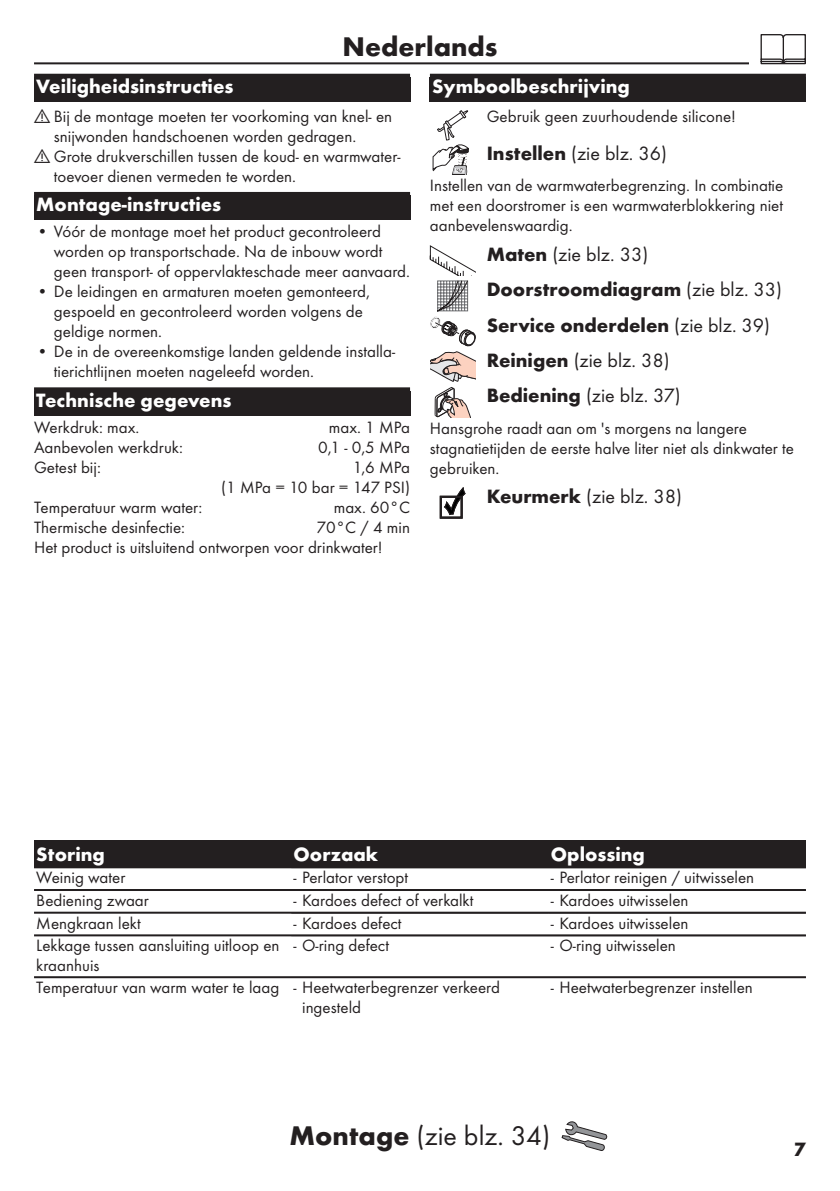
<style>
.page{position:relative;width:840px;height:1191px;background:#fff}
.page>*{position:absolute;margin:0;border:0;box-sizing:border-box;transform-origin:0 0}
.t1{font:28px "Futura TOT Boo";color:#231f20}
.t2{font:700 28px "Futura TOT";color:#231f20}
.t3{font:700 20px "Futura TOT";color:#fff}
.t4{font:20px/35.4px "Futura TOT Boo";color:#231f20}
.t5{font:700 20px/35.4px "Futura TOT";color:#231f20}
.t6{font:17px/20px "Futura TOT Boo";color:#231f20}
.s1{font-family:"Futura TOT";font-weight:700}
.s2{font-family:"Futura TOT Boo";font-weight:400}
</style>
<div class="page">
<hr style="left:34px;top:62px;width:771px;height:2px;background:#231f20">
<div style="left:748px;top:34px;width:68px;height:34px;background:#fff"></div>
<svg style="left:760px;top:34px;width:45px;height:30px"></svg>
<svg style="left:561px;top:1121px;width:45px;height:29px"></svg>
<div style="left:34px;top:74px;width:376px;height:28px;background:#231f20"></div>
<div style="left:34px;top:192px;width:376px;height:28px;background:#231f20"></div>
<div style="left:34px;top:387px;width:376px;height:28px;background:#231f20"></div>
<div style="left:429px;top:74px;width:376px;height:28px;background:#231f20"></div>
<svg style="left:432px;top:110px;width:36px;height:65px"></svg>
<svg style="left:429px;top:245px;width:46px;height:172px"></svg>
<svg style="left:440px;top:488px;width:25px;height:30px"></svg>
<div style="left:34px;top:840px;width:260px;height:27px;background:#231f20"></div>
<div style="left:288px;top:840px;width:263px;height:27px;background:#231f20"></div>
<div style="left:545px;top:840px;width:260px;height:27px;background:#231f20"></div>
<hr style="left:34px;top:866px;width:771px;height:2px;background:#231f20">
<hr style="left:34px;top:889px;width:771px;height:2px;background:#231f20">
<hr style="left:34px;top:911px;width:771px;height:2px;background:#231f20">
<hr style="left:34px;top:934px;width:771px;height:2px;background:#231f20">
<hr style="left:34px;top:976px;width:771px;height:2px;background:#231f20">
<h1 class="t2" style="left:342px;top:29px;width:156px">Nederlands</h1>
<p class="t3" style="left:36px;top:74px;width:198px">Veiligheidsinstructies</p>
<p class="t6" style="left:34px;top:106px;width:359px"><sub>!</sub> Bij de montage moeten ter voorkoming van knel- en</p>
<p class="t6" style="left:54px;top:126px;width:304px">snijwonden handschoenen worden gedragen.</p>
<p class="t6" style="left:34px;top:146px;width:367px"><sub>!</sub> Grote drukverschillen tussen de koud- en warmwater-</p>
<p class="t6" style="left:54px;top:166px;width:243px">toevoer dienen vermeden te worden.</p>
<p class="t3" style="left:36px;top:192px;width:186px">Montage-instructies</p>
<p class="t6" style="left:54px;top:221px;width:357px;text-indent:-17px">• Vóór de montage moet het product gecontroleerd worden op transportschade. Na de inbouw wordt geen transport- of oppervlakteschade meer aanvaard.</p>
<p class="t6" style="left:54px;top:281px;width:317px;text-indent:-17px">• De leidingen en armaturen moeten gemonteerd, gespoeld en gecontroleerd worden volgens de geldige normen.</p>
<p class="t6" style="left:54px;top:341px;width:342px;text-indent:-17px">• De in de overeenkomstige landen geldende installa&shy;tierichtlijnen moeten nageleefd worden.</p>
<p class="t3" style="left:36px;top:388px;width:196px">Technische gegevens</p>
<p class="t6" style="left:34px;top:417px;width:107px">Werkdruk: max.</p>
<p class="t6" style="left:329px;top:417px;width:83px">max. 1 MPa</p>
<p class="t6" style="left:34px;top:437px;width:150px">Aanbevolen werkdruk:</p>
<p class="t6" style="left:318px;top:437px;width:93px">0,1 - 0,5 MPa</p>
<p class="t6" style="left:34px;top:457px;width:68px">Getest bij:</p>
<p class="t6" style="left:221px;top:457px;width:190px;text-align:right">1,6 MPa<br>(1 MPa = 10 bar = 147 PSI)</p>
<p class="t6" style="left:34px;top:497px;width:170px">Temperatuur warm water:</p>
<p class="t6" style="left:333px;top:497px;width:78px">max. 60°C</p>
<p class="t6" style="left:34px;top:517px;width:152px">Thermische desinfectie:</p>
<p class="t6" style="left:34px;top:517px;width:377px;text-indent:282px">70°C / 4 min<br>Het product is uitsluitend ontworpen voor drinkwater!</p>
<p class="t3" style="left:432px;top:74px;width:199px">Symboolbeschrijving</p>
<p class="t6" style="left:486px;top:106px;width:251px">Gebruik geen zuurhoudende silicone!</p>
<p class="t4" style="left:486px;top:135px;width:182px"><span class="s1">Instellen</span> (zie blz. 36)</p>
<p class="t6" style="left:429px;top:175px;width:355px;text-align:justify">Instellen van de warmwaterbegrenzing. In combinatie met een doorstromer is een warmwaterblokkering niet aanbevelenswaardig.</p>
<p class="t4" style="left:486px;top:236px;width:163px"><span class="s1">Maten</span> (zie blz. 33)</p>
<p class="t5" style="left:486px;top:272px;width:297px">Doorstroomdiagram <span class="s2">(zie blz. 33)<br></span>Service onderdelen <span class="s2">(zie blz. 39)</span></p>
<p class="t4" style="left:486px;top:342px;width:195px"><span class="s1">Reinigen</span> (zie blz. 38)<br><span class="s1">Bediening</span> (zie blz. 37)</p>
<p class="t6" style="left:429px;top:418px;width:365px">Hansgrohe raadt aan om 's morgens na langere stagnatietijden de eerste halve liter niet als dinkwater te gebruiken.</p>
<p class="t4" style="left:486px;top:479px;width:197px"><span class="s1">Keurmerk</span> (zie blz. 38)</p>
<p class="t3" style="left:36px;top:841px;width:70px">Storing</p>
<p class="t3" style="left:293px;top:841px;width:86px">Oorzaak</p>
<p class="t3" style="left:550px;top:841px;width:95px">Oplossing</p>
<p class="t6" style="left:36px;top:867px;width:90px">Weinig water</p>
<p class="t6" style="left:293px;top:867px;width:116px">- Perlator verstopt</p>
<p class="t6" style="left:550px;top:867px;width:205px">- Perlator reinigen / uitwisselen</p>
<p class="t6" style="left:36px;top:890px;width:114px">Bediening zwaar</p>
<p class="t6" style="left:293px;top:890px;width:181px">- Kardoes defect of verkalkt</p>
<p class="t6" style="left:550px;top:890px;width:139px">- Kardoes uitwisselen</p>
<p class="t6" style="left:36px;top:913px;width:106px">Mengkraan lekt</p>
<p class="t6" style="left:293px;top:913px;width:109px">- Kardoes defect</p>
<p class="t6" style="left:550px;top:913px;width:139px">- Kardoes uitwisselen</p>
<p class="t6" style="left:36px;top:935px;width:244px">Lekkage tussen aansluiting uitloop en kraanhuis</p>
<p class="t6" style="left:293px;top:935px;width:97px">- O-ring defect</p>
<p class="t6" style="left:550px;top:935px;width:126px">- O-ring uitwisselen</p>
<p class="t6" style="left:302px;top:977px;width:199px;text-indent:-266px">Temperatuur van warm water te laag - Heetwaterbegrenzer verkeerd ingesteld</p>
<p class="t6" style="left:550px;top:977px;width:203px">- Heetwaterbegrenzer instellen</p>
<h1 class="t1" style="left:289px;top:1119px;width:262px"><span class="s1">Montage</span> (zie blz. 34)</h1>
<p class="t5" style="left:793px;top:1131px;width:13px">7</p>
</div>
